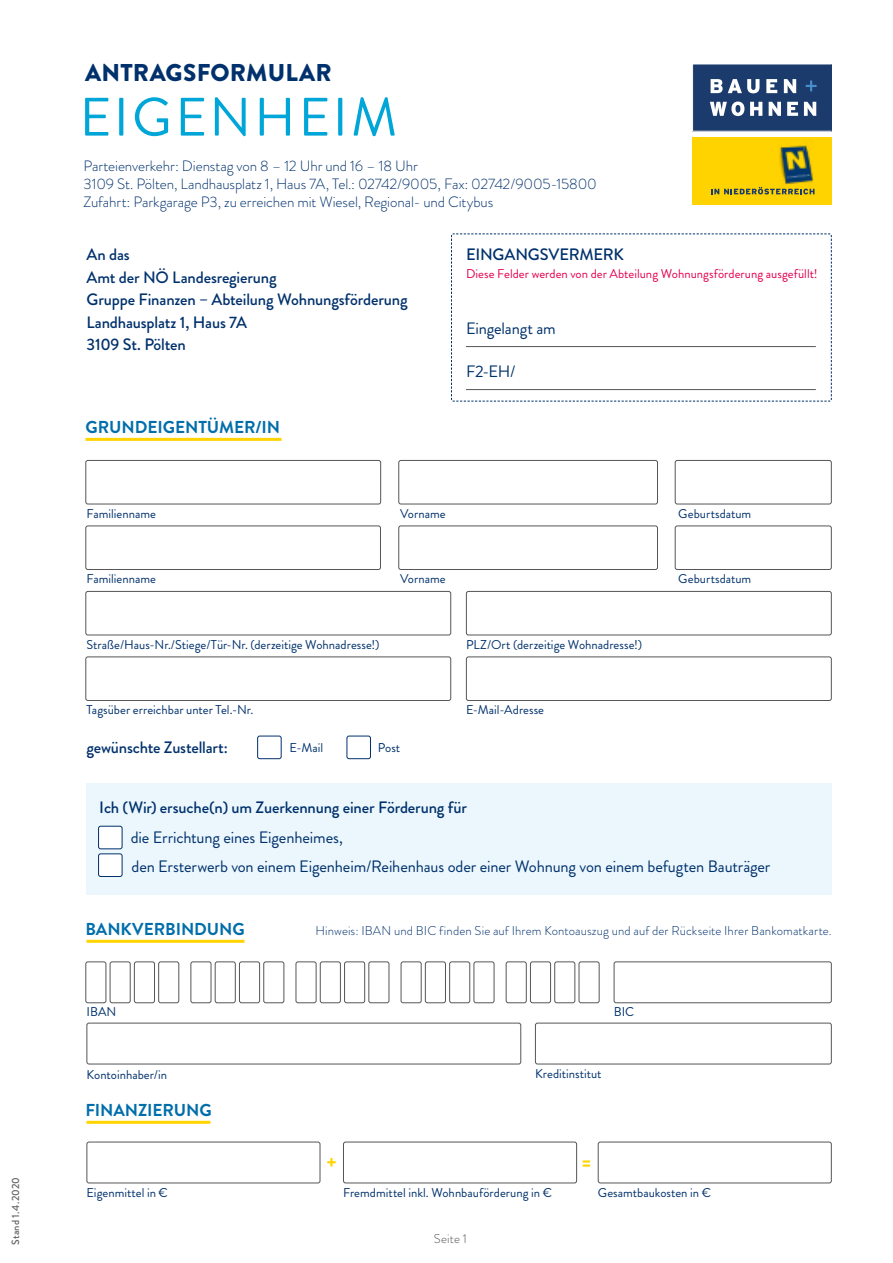
<style>
.page{position:relative;width:893px;height:1263px;background:#fff}
.page>*{position:absolute;margin:0;border:0;box-sizing:border-box;transform-origin:0 0}
.t1{font:54px "Brandon Grotesque";letter-spacing:.055em;color:#00a6d7}
.t2{font:900 24.3px "Brandon Grotesque";letter-spacing:.015em;color:#00316c}
.t3{font:900 19.5px "Brandon Grotesque";color:#ffd400}
.t4{font:700 17.25px "Brandon Grotesque";letter-spacing:-.005em;color:#006eab}
.t5{font:500 16.5px/22.5px "Brandon Grotesque";letter-spacing:-.01em;color:#00316c}
.t6{font:16.5px/28.8px "Brandon Grotesque";letter-spacing:-.01em;color:#00316c}
.t7{font:300 15px/18px "Brandon Grotesque";letter-spacing:-.01em;color:#00316c}
.t8{font:12.75px "Brandon Grotesque";color:#00316c}
.t9{font:300 12.75px "Brandon Grotesque";letter-spacing:.01em;color:#00316c}
.t10{font:12.75px "Brandon Grotesque";color:#e50050}
.t11{font:300 12.75px "Brandon Grotesque";letter-spacing:.01em;color:#565656}
.t12{font:500 10.5px "Brandon Grotesque";letter-spacing:.015em;color:#636362}
</style>
<div class="page">
<div style="left:87px;top:783px;width:745px;height:112px;background:#ecf7fd"></div>
<div style="left:693px;top:64px;width:139px;height:67px;background:#1a3b6c"></div>
<svg style="left:711px;top:79px;width:48px;height:14px"></svg>
<svg style="left:766px;top:79px;width:11px;height:14px"></svg>
<svg style="left:784px;top:79px;width:12px;height:14px"></svg>
<svg style="left:710px;top:102px;width:34px;height:14px"></svg>
<svg style="left:750px;top:102px;width:12px;height:14px"></svg>
<svg style="left:769px;top:102px;width:12px;height:14px"></svg>
<svg style="left:787px;top:102px;width:11px;height:14px"></svg>
<svg style="left:804px;top:102px;width:12px;height:14px"></svg>
<svg style="left:806px;top:80px;width:10px;height:11px"></svg>
<div style="left:693px;top:137px;width:139px;height:68px;background:#ffd300"></div>
<svg style="left:711px;top:187px;width:103px;height:7px"></svg>
<img style="left:778px;top:145px;width:36px;height:46px">
<svg style="left:451px;top:233px;width:381px;height:169px"></svg>
<div style="left:85px;top:460px;width:296px;height:44px;border:1px solid #565656;border-radius:2px"></div>
<div style="left:85px;top:525px;width:296px;height:45px;border:1px solid #565656;border-radius:2px"></div>
<div style="left:398px;top:460px;width:260px;height:44px;border:1px solid #565656;border-radius:2px"></div>
<div style="left:398px;top:525px;width:260px;height:45px;border:1px solid #565656;border-radius:2px"></div>
<div style="left:85px;top:591px;width:366px;height:44px;border:1px solid #565656;border-radius:2px"></div>
<div style="left:466px;top:591px;width:366px;height:44px;border:1px solid #565656;border-radius:2px"></div>
<div style="left:85px;top:656px;width:366px;height:45px;border:1px solid #565656;border-radius:2px"></div>
<div style="left:466px;top:656px;width:366px;height:45px;border:1px solid #565656;border-radius:2px"></div>
<div style="left:99px;top:826px;width:23px;height:23px;background:#fff;border-radius:2px"></div>
<div style="left:98px;top:826px;width:24px;height:23px;border:1px solid #00316c;border-radius:2px"></div>
<div style="left:99px;top:854px;width:23px;height:22px;background:#fff;border-radius:2px"></div>
<div style="left:98px;top:853px;width:24px;height:24px;border:1px solid #00316c;border-radius:2px"></div>
<div style="left:257px;top:736px;width:25px;height:23px;border:1px solid #00316c;border-radius:2px"></div>
<div style="left:347px;top:736px;width:24px;height:23px;border:1px solid #00316c;border-radius:2px"></div>
<div style="left:85px;top:961px;width:21px;height:42px;border:1px solid #565656;border-radius:2px"></div>
<div style="left:110px;top:961px;width:21px;height:42px;border:1px solid #565656;border-radius:2px"></div>
<div style="left:134px;top:961px;width:21px;height:42px;border:1px solid #565656;border-radius:2px"></div>
<div style="left:158px;top:961px;width:21px;height:42px;border:1px solid #565656;border-radius:2px"></div>
<div style="left:506px;top:961px;width:21px;height:42px;border:1px solid #565656;border-radius:2px"></div>
<div style="left:530px;top:961px;width:21px;height:42px;border:1px solid #565656;border-radius:2px"></div>
<div style="left:554px;top:961px;width:21px;height:42px;border:1px solid #565656;border-radius:2px"></div>
<div style="left:579px;top:961px;width:20px;height:42px;border:1px solid #565656;border-radius:2px"></div>
<div style="left:401px;top:961px;width:21px;height:42px;border:1px solid #565656;border-radius:2px"></div>
<div style="left:425px;top:961px;width:21px;height:42px;border:1px solid #565656;border-radius:2px"></div>
<div style="left:449px;top:961px;width:21px;height:42px;border:1px solid #565656;border-radius:2px"></div>
<div style="left:474px;top:961px;width:20px;height:42px;border:1px solid #565656;border-radius:2px"></div>
<div style="left:296px;top:961px;width:20px;height:42px;border:1px solid #565656;border-radius:2px"></div>
<div style="left:320px;top:961px;width:21px;height:42px;border:1px solid #565656;border-radius:2px"></div>
<div style="left:344px;top:961px;width:21px;height:42px;border:1px solid #565656;border-radius:2px"></div>
<div style="left:368px;top:961px;width:21px;height:42px;border:1px solid #565656;border-radius:2px"></div>
<div style="left:190px;top:961px;width:21px;height:42px;border:1px solid #565656;border-radius:2px"></div>
<div style="left:215px;top:961px;width:21px;height:42px;border:1px solid #565656;border-radius:2px"></div>
<div style="left:239px;top:961px;width:21px;height:42px;border:1px solid #565656;border-radius:2px"></div>
<div style="left:263px;top:961px;width:21px;height:42px;border:1px solid #565656;border-radius:2px"></div>
<div style="left:614px;top:961px;width:218px;height:42px;border:1px solid #565656;border-radius:2px"></div>
<div style="left:535px;top:1023px;width:297px;height:41px;border:1px solid #565656;border-radius:2px"></div>
<div style="left:87px;top:1023px;width:434px;height:41px;border:1px solid #565656;border-radius:2px"></div>
<div style="left:87px;top:1142px;width:233px;height:41px;border:1px solid #565656;border-radius:2px"></div>
<div style="left:343px;top:1142px;width:234px;height:41px;border:1px solid #565656;border-radius:2px"></div>
<div style="left:598px;top:1142px;width:234px;height:41px;border:1px solid #565656;border-radius:2px"></div>
<hr style="left:85px;top:438px;width:197px;height:3px;background:#ffd400">
<div style="left:675px;top:460px;width:157px;height:44px;border:1px solid #565656;border-radius:2px"></div>
<div style="left:675px;top:525px;width:157px;height:45px;border:1px solid #565656;border-radius:2px"></div>
<hr style="left:87px;top:940px;width:157px;height:3px;background:#ffd400">
<hr style="left:87px;top:1121px;width:123px;height:3px;background:#ffd400">
<hr style="left:466px;top:346px;width:350px;height:1px;background:#565656">
<hr style="left:466px;top:389px;width:350px;height:1px;background:#565656">
<p class="t12" style="left:8px;top:1245px;width:69px;rotate:-90deg">Stand 1.4.2020</p>
<h2 class="t2" style="left:85px;top:55px;width:248px">ANTRAGSFORMULAR</h2>
<h1 class="t1" style="left:80px;top:80px;width:319px">EIGENHEIM</h1>
<p class="t7" style="left:83px;top:157px;width:515px">Parteienverkehr: Dienstag von 8 – 12 Uhr und 16 – 18 Uhr<br>3109 St. Pölten, Landhausplatz 1, Haus 7A, Tel.: 02742/9005, Fax: 02742/9005-15800<br>Zufahrt: Parkgarage P3, zu erreichen mit Wiesel, Regional- und Citybus</p>
<p class="t5" style="left:87px;top:243px;width:323px">An das<br>Amt der NÖ Landesregierung<br>Gruppe Finanzen – Abteilung Wohnungsförderung<br>Landhausplatz 1, Haus 7A<br>3109 St. Pölten</p>
<p class="t5" style="left:466px;top:243px;width:160px">EINGANGSVERMERK</p>
<p class="t10" style="left:466px;top:265px;width:353px">Diese Felder werden von der Abteilung Wohnungsförderung ausgefüllt!</p>
<p class="t6" style="left:466px;top:314px;width:91px">Eingelangt am</p>
<p class="t6" style="left:466px;top:357px;width:51px">F2-EH/</p>
<h3 class="t4" style="left:85px;top:415px;width:196px">GRUNDEIGENTÜMER/IN</h3>
<p class="t8" style="left:87px;top:504px;width:71px">Familienname</p>
<p class="t8" style="left:400px;top:504px;width:47px">Vorname</p>
<p class="t8" style="left:87px;top:570px;width:71px">Familienname</p>
<p class="t8" style="left:400px;top:570px;width:47px">Vorname</p>
<p class="t8" style="left:87px;top:635px;width:295px">Straße/Haus-Nr./Stiege/Tür-Nr. (derzeitige Wohnadresse!)</p>
<p class="t8" style="left:466px;top:635px;width:178px">PLZ/Ort (derzeitige Wohnadresse!)</p>
<p class="t8" style="left:87px;top:701px;width:168px">Tagsüber erreichbar unter Tel.-Nr.</p>
<p class="t8" style="left:466px;top:701px;width:80px">E-Mail-Adresse</p>
<p class="t5" style="left:87px;top:736px;width:143px">gewünschte Zustellart:</p>
<p class="t8" style="left:290px;top:739px;width:35px">E-Mail</p>
<p class="t8" style="left:378px;top:739px;width:24px">Post</p>
<p class="t8" style="left:678px;top:504px;width:75px">Geburtsdatum</p>
<p class="t8" style="left:678px;top:570px;width:75px">Geburtsdatum</p>
<p class="t5" style="left:99px;top:796px;width:369px">Ich (Wir) ersuche(n) um Zuerkennung einer Förderung für</p>
<p class="t6" style="left:131px;top:823px;width:641px">die Errichtung eines Eigenheimes,<br>den Ersterwerb von einem Eigenheim/Reihenhaus oder einer Wohnung von einem befugten Bauträger</p>
<h3 class="t4" style="left:85px;top:916px;width:161px">BANKVERBINDUNG</h3>
<p class="t9" style="left:316px;top:921px;width:518px">Hinweis: IBAN und BIC finden Sie auf Ihrem Kontoauszug und auf der Rückseite Ihrer Bankomatkarte.</p>
<p class="t8" style="left:87px;top:1003px;width:31px">IBAN</p>
<p class="t8" style="left:614px;top:1003px;width:22px">BIC</p>
<p class="t8" style="left:87px;top:1066px;width:82px">Kontoinhaber/in</p>
<p class="t8" style="left:535px;top:1064px;width:68px">Kreditinstitut</p>
<h3 class="t4" style="left:85px;top:1098px;width:128px">FINANZIERUNG</h3>
<h3 class="t3" style="left:327px;top:1148px;width:12px">+</h3>
<h3 class="t3" style="left:582px;top:1149px;width:11px">=</h3>
<p class="t8" style="left:87px;top:1183px;width:83px">Eigenmittel in €</p>
<p class="t8" style="left:343px;top:1183px;width:211px">Fremdmittel inkl. Wohnbauförderung in €</p>
<p class="t8" style="left:598px;top:1183px;width:115px">Gesamtbaukosten in €</p>
<p class="t11" style="left:434px;top:1229px;width:34px">Seite 1</p>
</div>
